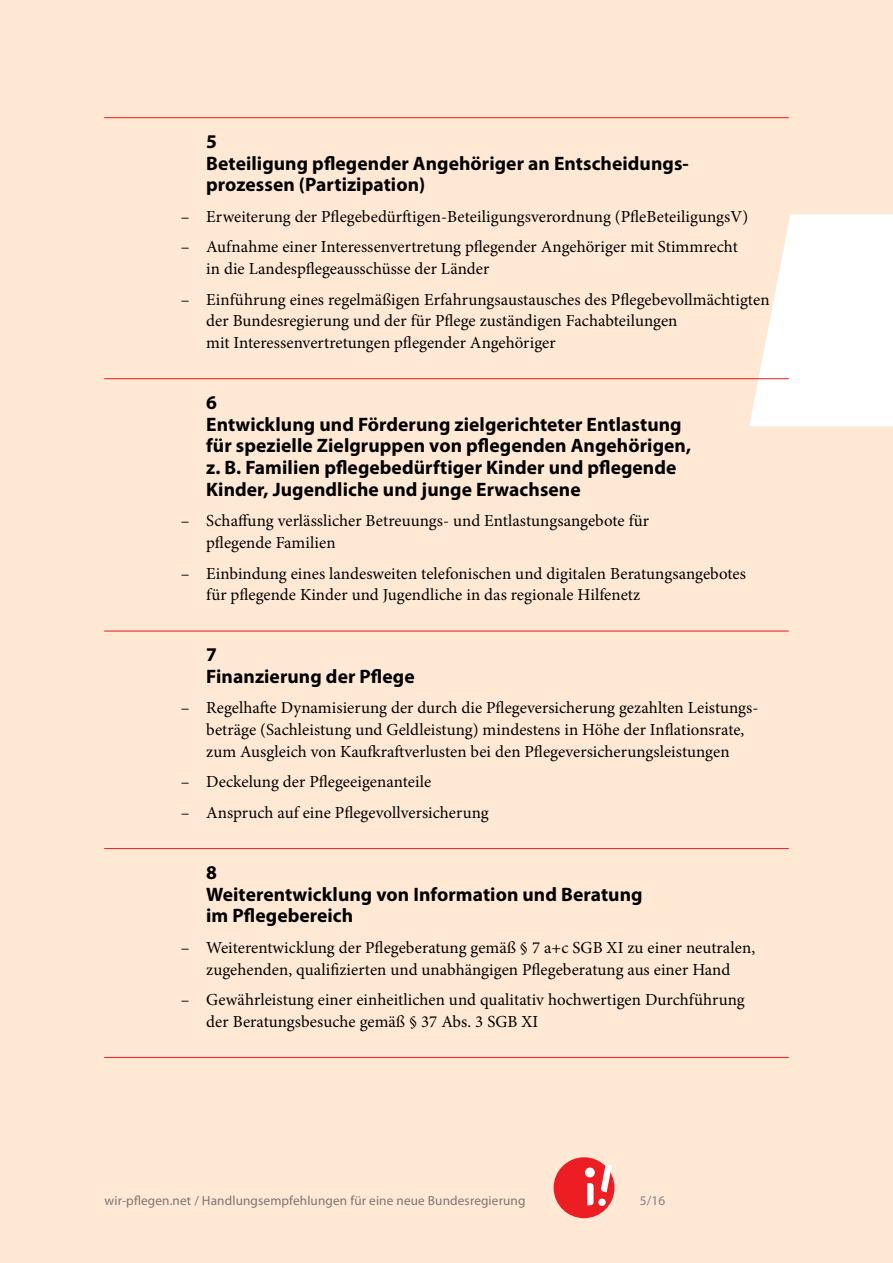
<style>
.page{position:relative;width:893px;height:1263px;background:#ffe8d4}
.page>*{position:absolute;margin:0;border:0;box-sizing:border-box;transform-origin:0 0}
.t1{font:700 19.5px/21.8px "Myriad Pro";letter-spacing:.005em;color:#000}
.t2{font:16.8px/21.8px "Minion Pro";letter-spacing:.005em;color:#000}
.t3{font:13.35px "Myriad Pro";letter-spacing:.01em;color:#81828a}
</style>
<div class="page">
<svg style="left:749px;top:214px;width:144px;height:212px;background:#fefbf8"></svg>
<hr style="left:104px;top:117px;width:685px;height:1px;background:#ed1d24">
<hr style="left:104px;top:378px;width:685px;height:1px;background:#ed1d24">
<hr style="left:104px;top:631px;width:685px;height:1px;background:#ed1d24">
<hr style="left:104px;top:848px;width:685px;height:1px;background:#ed1d24">
<hr style="left:104px;top:1057px;width:685px;height:1px;background:#ed1d24">
<div style="left:554px;top:1157px;width:60px;height:61px;background:#ed1d24;border-radius:50%"></div>
<svg style="left:585px;top:1167px;width:10px;height:10px"></svg>
<svg style="left:587px;top:1164px;width:25px;height:42px"></svg>
<p class="t1" style="left:206px;top:131px;width:484px">5<br>Beteiligung pflegender Angehöriger an Entscheidungs&shy;prozessen (Partizipation)</p>
<p class="t2" style="left:181px;top:206px;width:569px">– Erweiterung der Pflegebedürftigen-Beteiligungsverordnung (PfleBeteiligungsV)</p>
<p class="t2" style="left:206px;top:236px;width:533px;text-indent:-26px">– Aufnahme einer Interessenvertretung pflegender Angehöriger mit Stimmrecht in die Landespflegeausschüsse der Länder</p>
<p class="t2" style="left:206px;top:288px;width:565px;text-indent:-26px">– Einführung eines regelmäßigen Erfahrungsaustausches des Pflegebevollmächtigten der Bundesregierung und der für Pflege zuständigen Fachabteilungen<br>mit Interessenvertretungen pflegender Angehöriger</p>
<p class="t1" style="left:206px;top:392px;width:486px">6<br>Entwicklung und Förderung zielgerichteter Entlastung für spezielle Zielgruppen von pflegenden Angehörigen, z. B. Familien pflegebedürftiger Kinder und pflegende Kinder, Jugendliche und junge Erwachsene</p>
<p class="t2" style="left:206px;top:510px;width:444px;text-indent:-26px">– Schaffung verlässlicher Betreuungs- und Entlastungsangebote für pflegende Familien</p>
<p class="t2" style="left:206px;top:562px;width:541px;text-indent:-26px">– Einbindung eines landesweiten telefonischen und digitalen Beratungsangebotes für pflegende Kinder und Jugendliche in das regionale Hilfenetz</p>
<p class="t1" style="left:206px;top:644px;width:210px">7<br>Finanzierung der Pflege</p>
<p class="t2" style="left:206px;top:697px;width:554px;text-indent:-26px">– Regelhafte Dynamisierung der durch die Pflegeversicherung gezahlten Leistungs&shy;beträge (Sachleistung und Geldleistung) mindestens in Höhe der Inflationsrate, zum Ausgleich von Kaufkraftverlusten bei den Pflegeversicherungsleistungen</p>
<p class="t2" style="left:181px;top:771px;width:252px">– Deckelung der Pflegeeigenanteile</p>
<p class="t2" style="left:181px;top:802px;width:310px">– Anspruch auf eine Pflegevollversicherung</p>
<p class="t1" style="left:206px;top:862px;width:438px">8<br>Weiterentwicklung von Information und Beratung im Pflegebereich</p>
<p class="t2" style="left:181px;top:936px;width:576px;text-align:center">– Weiterentwicklung der Pflegeberatung gemäß § 7 a+c SGB XI zu einer neutralen, zugehenden, qualifizierten und unabhängigen Pflegeberatung aus einer Hand</p>
<p class="t2" style="left:206px;top:989px;width:540px;text-indent:-26px">– Gewährleistung einer einheitlichen und qualitativ hochwertigen Durchführung der Beratungsbesuche gemäß § 37 Abs. 3 SGB XI</p>
<p class="t3" style="left:105px;top:1193px;width:422px">wir-pflegen.net / Handlungsempfehlungen für eine neue Bundesregierung</p>
<p class="t3" style="left:640px;top:1193px;width:27px">5/16</p>
</div>
